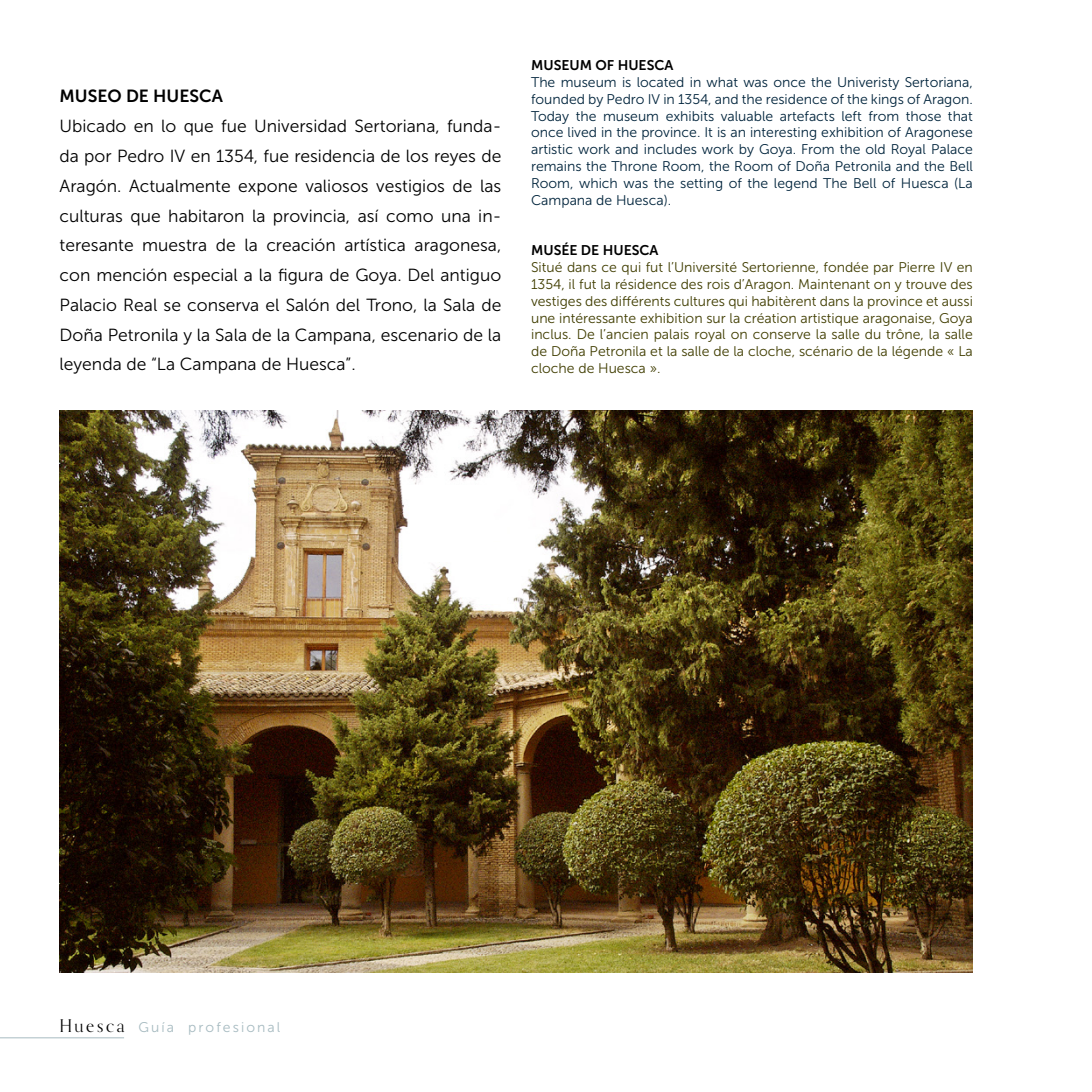
<style>
.page{position:relative;width:1092px;height:1092px;background:#fff}
.page>*{position:absolute;margin:0;border:0;box-sizing:border-box;transform-origin:0 0}
.t1{font:17.5px/29.8px "Museo Sans 300";color:#000;text-align:justify}
.t2{font:17.5px "Museo Sans 700";color:#000}
.t3{font:14px/16.8px "Museo Sans 300";color:#00243c;text-align:justify}
.t4{font:14px/16.8px "Museo Sans 300";color:#413e02;text-align:justify}
.t5{font:14px "Museo Sans 700";color:#000}
.t6{font:14px "Museo Sans 300";letter-spacing:.15em;color:#a7bbc1}
.s1{font-family:"Orpheus Pro";font-size:17.5px;color:#000}
</style>
<div class="page">
<hr style="left:0;top:1037px;width:124px;height:1px;background:#a7bbc1">
<img style="left:60px;top:410px;width:912px;height:562px">
<p class="t2" style="left:60px;top:87px;width:165px">MUSEO DE HUESCA</p>
<p class="t1" style="left:60px;top:111px;width:443px">Ubicado en lo que fue Universidad Sertoriana, funda&shy;da por Pedro IV en 1354, fue residencia de los reyes de Aragón. Actualmente expone valiosos vestigios de las culturas que habitaron la provincia, así como una in&shy;teresante muestra de la creación artística aragonesa, con mención especial a la figura de Goya. Del antiguo Palacio Real se conserva el Salón del Trono, la Sala de Doña Petronila y la Sala de la Campana, escenario de la leyenda de “La Campana de Huesca”.</p>
<p class="t5" style="left:531px;top:57px;width:144px">MUSEUM OF HUESCA</p>
<p class="t3" style="left:531px;top:74px;width:443px">The museum is located in what was once the Univeristy Sertoriana, founded by Pedro IV in 1354, and the residence of the kings of Aragon.<br>Today the museum exhibits valuable artefacts left from those that once lived in the province. It is an interesting exhibition of Aragonese artistic work and includes work by Goya. From the old Royal Palace remains the Throne Room, the Room of Doña Petronila and the Bell Room, which was the setting of the legend The Bell of Huesca (La Campana de Huesca).</p>
<p class="t5" style="left:531px;top:243px;width:129px">MUSÉE DE HUESCA</p>
<p class="t4" style="left:531px;top:259px;width:443px">Situé dans ce qui fut l’Université Sertorienne, fondée par Pierre IV en 1354, il fut la résidence des rois d’Aragon. Maintenant on y trouve des vestiges des différents cultures qui habitèrent dans la province et aussi une intéressante exhibition sur la création artistique aragonaise, Goya inclus. De l’ancien palais royal on conserve la salle du trône, la salle de Doña Petronila et la salle de la cloche, scénario de la légende « La cloche de Huesca ».</p>
<p class="t6" style="left:60px;top:1019px;width:222px"><span class="s1">Huesca</span> Guía profesional</p>
</div>
